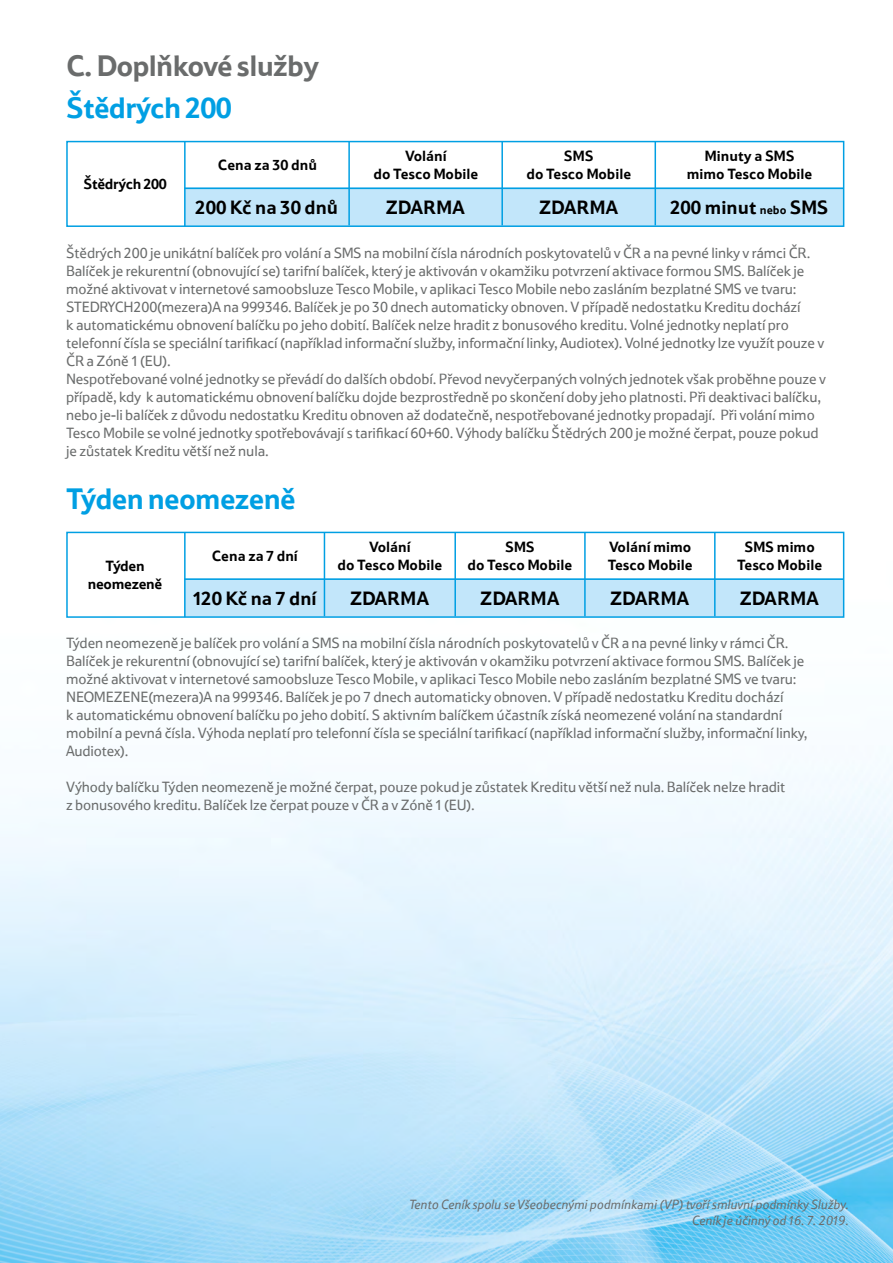
<style>
.page{position:relative;width:893px;height:1263px;background:#fff}
.page>*{position:absolute;margin:0;border:0;box-sizing:border-box;transform-origin:0 0}
.t1{font:700 30px "Tesco OT";letter-spacing:-.025em;color:#009fe3}
.t2{font:700 30px "Tesco OT";letter-spacing:-.025em;color:#6a6c6c}
.t3{font:700 19.5px "Tesco OT";color:#000}
.t4{font:15px/18px "Tesco OT";letter-spacing:-.01em;color:#6a6c6c}
.t5{font:700 15px/18px "Tesco OT";color:#000;text-align:center}
.t6{font:700 15px/18px "Tesco OT";letter-spacing:-.02em;color:#000;text-align:center}
.t7{font:italic 13.5px/16.2px "Tesco OT";color:#6a6c6c;text-align:right}
.s1{font-size:12px}
</style>
<div class="page">
<img style="left:0;top:531px;width:893px;height:732px">
<div style="left:184px;top:188px;width:659px;height:38px;background:#c2e6fa"></div>
<div style="left:66px;top:141px;width:778px;height:86px;border:2px solid #009fe3"></div>
<hr style="left:184px;top:141px;width:2px;height:85px;background:#009fe3">
<hr style="left:348px;top:142px;width:2px;height:83px;background:#009fe3">
<hr style="left:501px;top:142px;width:2px;height:83px;background:#009fe3">
<hr style="left:654px;top:142px;width:2px;height:83px;background:#009fe3">
<hr style="left:185px;top:188px;width:658px;height:1px;background:#009fe3">
<div style="left:184px;top:579px;width:659px;height:38px;background:#c2e6fa"></div>
<div style="left:66px;top:532px;width:778px;height:86px;border:2px solid #009fe3"></div>
<hr style="left:184px;top:532px;width:2px;height:85px;background:#009fe3">
<hr style="left:185px;top:578px;width:658px;height:2px;background:#009fe3">
<hr style="left:324px;top:532px;width:1px;height:84px;background:#009fe3">
<hr style="left:454px;top:533px;width:2px;height:83px;background:#009fe3">
<hr style="left:584px;top:533px;width:2px;height:83px;background:#009fe3">
<hr style="left:714px;top:533px;width:2px;height:83px;background:#009fe3">
<h1 class="t2" style="left:66px;top:46px;width:254px">C. Doplňkové služby</h1>
<h1 class="t1" style="left:66px;top:88px;width:167px">Štědrých 200</h1>
<p class="t6" style="left:83px;top:174px;width:85px">Štědrých 200</p>
<p class="t5" style="left:218px;top:156px;width:101px">Cena za 30 dnů</p>
<p class="t5" style="left:374px;top:147px;width:106px">Volání<br>do Tesco Mobile</p>
<p class="t5" style="left:526px;top:146px;width:106px">SMS<br>do Tesco Mobile</p>
<p class="t5" style="left:687px;top:147px;width:127px">Minuty a SMS mimo Tesco Mobile</p>
<h2 class="t3" style="left:195px;top:195px;width:144px">200 Kč na 30 dnů</h2>
<h2 class="t3" style="left:386px;top:195px;width:81px">ZDARMA</h2>
<h2 class="t3" style="left:539px;top:195px;width:81px">ZDARMA</h2>
<h2 class="t3" style="left:670px;top:195px;width:160px">200 minut <span class="s1">nebo</span> SMS</h2>
<p class="t4" style="left:66px;top:243px;width:761px">Štědrých 200 je unikátní balíček pro volání a SMS na mobilní čísla národních poskytovatelů v ČR a na pevné linky v rámci ČR.<br>Balíček je rekurentní (obnovující se) tarifní balíček, který je aktivován v okamžiku potvrzení aktivace formou SMS. Balíček je možné aktivovat v internetové samoobsluze Tesco Mobile, v aplikaci Tesco Mobile nebo zasláním bezplatné SMS ve tvaru:<br>STEDRYCH200(mezera)A na 999346. Balíček je po 30 dnech automaticky obnoven. V případě nedostatku Kreditu dochází<br>k automatickému obnovení balíčku po jeho dobití. Balíček nelze hradit z bonusového kreditu. Volné jednotky neplatí pro telefonní čísla se speciální tarifikací (například informační služby, informační linky, Audiotex). Volné jednotky lze využít pouze v ČR a Zóně 1 (EU).<br>Nespotřebované volné jednotky se převádí do dalších období. Převod nevyčerpaných volných jednotek však proběhne pouze v případě, kdy k automatickému obnovení balíčku dojde bezprostředně po skončení doby jeho platnosti. Při deaktivaci balíčku, nebo je-li balíček z důvodu nedostatku Kreditu obnoven až dodatečně, nespotřebované jednotky propadají. Při volání mimo Tesco Mobile se volné jednotky spotřebovávají s tarifikací 60+60. Výhody balíčku Štědrých 200 je možné čerpat, pouze pokud je zůstatek Kreditu větší než nula.</p>
<h1 class="t1" style="left:66px;top:479px;width:231px">Týden neomezeně</h1>
<p class="t6" style="left:88px;top:556px;width:76px">Týden neomezeně</p>
<p class="t5" style="left:468px;top:537px;width:106px">SMS<br>do Tesco Mobile</p>
<p class="t5" style="left:212px;top:546px;width:88px">Cena za 7 dní</p>
<p class="t5" style="left:338px;top:537px;width:106px">Volání<br>do Tesco Mobile</p>
<p class="t5" style="left:608px;top:538px;width:87px;text-align:left">Volání mimo<br>Tesco Mobile</p>
<p class="t5" style="left:737px;top:538px;width:87px">SMS mimo<br>Tesco Mobile</p>
<h2 class="t3" style="left:192px;top:586px;width:126px">120 Kč na 7 dní</h2>
<h2 class="t3" style="left:350px;top:586px;width:81px">ZDARMA</h2>
<h2 class="t3" style="left:480px;top:586px;width:81px">ZDARMA</h2>
<h2 class="t3" style="left:610px;top:586px;width:81px">ZDARMA</h2>
<h2 class="t3" style="left:740px;top:586px;width:81px">ZDARMA</h2>
<p class="t4" style="left:66px;top:634px;width:743px">Týden neomezeně je balíček pro volání a SMS na mobilní čísla národních poskytovatelů v ČR a na pevné linky v rámci ČR.<br>Balíček je rekurentní (obnovující se) tarifní balíček, který je aktivován v okamžiku potvrzení aktivace formou SMS. Balíček je možné aktivovat v internetové samoobsluze Tesco Mobile, v aplikaci Tesco Mobile nebo zasláním bezplatné SMS ve tvaru:<br>NEOMEZENE(mezera)A na 999346. Balíček je po 7 dnech automaticky obnoven. V případě nedostatku Kreditu dochází<br>k automatickému obnovení balíčku po jeho dobití. S aktivním balíčkem účastník získá neomezené volání na standardní mobilní a pevná čísla. Výhoda neplatí pro telefonní čísla se speciální tarifikací (například informační služby, informační linky, Audiotex).</p>
<p class="t4" style="left:66px;top:778px;width:721px">Výhody balíčku Týden neomezeně je možné čerpat, pouze pokud je zůstatek Kreditu větší než nula. Balíček nelze hradit z bonusového kreditu. Balíček lze čerpat pouze v ČR a v Zóně 1 (EU).</p>
<p class="t7" style="left:409px;top:1196px;width:441px">Tento Ceník spolu se Všeobecnými podmínkami (VP) tvoří smluvní podmínky Služby.<br>Ceník je účinný od 16. 7. 2019.</p>
</div>
